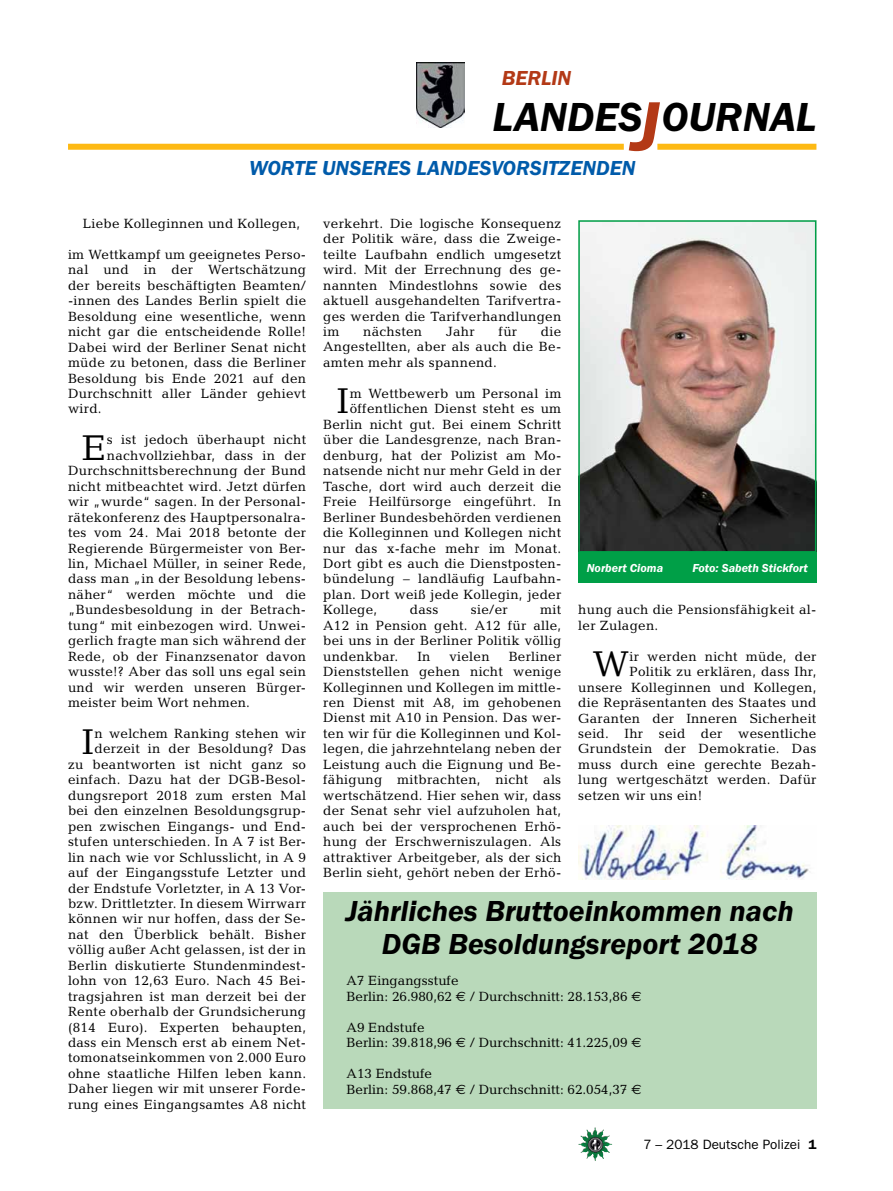
<style>
.page{position:relative;width:893px;height:1191px;background:#fff}
.page>*{position:absolute;margin:0;border:0;box-sizing:border-box;transform-origin:0 0}
.t1{font:italic 600 42px "Franklin Gothic Itc T";color:#000}
.t2{font:36.15px "Candida";color:#000}
.t3{font:italic 600 30px/33px "Franklin Gothic Itc T";color:#000;text-align:center}
.t4{font:italic 600 21px "Franklin Gothic Itc T";color:#005baa}
.t5{font:italic 600 21px "Franklin Gothic Itc T";color:#b33916}
.t6{font:13.5px/15.5px "Candida";letter-spacing:.02em;color:#000;text-align:justify}
.t7{font:13.5px/15.5px "Candida";color:#000}
.t8{font:13.5px "Franklin Gothic";color:#000}
.t9{font:italic 600 12px "Franklin Gothic Itc T";color:#fff}
.s1{font-size:72px;color:#b33916}
.s2{font-family:"Euro Sans"}
.s3{font-weight:600}
</style>
<div class="page">
<img style="left:578px;top:1127px;width:17px;height:25px">
<img style="left:417px;top:63px;width:48px;height:64px">
<div style="left:657px;top:144px;width:159px;height:6px;background:#fdb913"></div>
<div style="left:68px;top:144px;width:556px;height:6px;background:#fdb913"></div>
<img style="left:581px;top:223px;width:232px;height:326px">
<div style="left:578px;top:220px;width:238px;height:332px;border:2px solid #009f47"></div>
<div style="left:578px;top:552px;width:238px;height:31px;background:#009f47"></div>
<img style="left:578px;top:825px;width:232px;height:54px">
<div style="left:323px;top:892px;width:493px;height:217px;background:#b9d9ba"></div>
<h3 class="t5" style="left:502px;top:66px;width:71px">BERLIN</h3>
<h1 class="t1" style="left:492px;top:93px;width:325px">LANDES<span class="s1">J</span>OURNAL</h1>
<h3 class="t4" style="left:249px;top:156px;width:87px">wor te unseres</h3>
<h3 class="t4" style="left:416px;top:156px;width:14px">landes</h3>
<h3 class="t4" style="left:491px;top:156px;width:24px">vorsi</h3>
<h3 class="t4" style="left:548px;top:156px;width:37px">tzenden</h3>
<p class="t6" style="left:83px;top:216px;width:219px">Liebe Kolleginnen und Kollegen,</p>
<p class="t6" style="left:68px;top:247px;width:240px">im Wettkampf um geeignetes Perso&shy;nal und in der Wertschätzung der bereits beschäftigten Beamten/ -innen des Landes Berlin spielt die Besoldung eine wesentliche, wenn nicht gar die entscheidende Rolle!<br>Dabei wird der Berliner Senat nicht müde zu betonen, dass die Berliner Besoldung bis Ende 2021 auf den Durchschnitt aller Länder gehievt wird.</p>
<h2 class="t2" style="left:82px;top:427px;width:26px">E</h2>
<p class="t6" style="left:107px;top:432px;width:201px">s ist jedoch überhaupt nicht</p>
<p class="t6" style="left:107px;top:447px;width:201px">nachvollziehbar, dass in der</p>
<p class="t6" style="left:68px;top:463px;width:240px">Durchschnittsberechnung der Bund</p>
<p class="t6" style="left:68px;top:478px;width:240px">nicht mitbeachtet wird. Jetzt dürfen</p>
<p class="t6" style="left:68px;top:494px;width:240px">wir „wurde“ sagen. In der Personal-</p>
<p class="t6" style="left:68px;top:509px;width:240px">rätekonferenz des Hauptpersonalra-</p>
<p class="t6" style="left:68px;top:525px;width:240px">tes vom 24. Mai 2018 betonte der</p>
<p class="t6" style="left:68px;top:540px;width:240px">Regierende Bürgermeister von Ber-</p>
<p class="t6" style="left:68px;top:555px;width:240px">lin, Michael Müller, in seiner Rede,</p>
<p class="t6" style="left:68px;top:571px;width:240px">dass man „in der Besoldung lebens-</p>
<p class="t6" style="left:68px;top:586px;width:240px">näher“ werden möchte und die</p>
<p class="t6" style="left:68px;top:602px;width:240px">„Bundesbesoldung in der Betrach-</p>
<p class="t6" style="left:68px;top:617px;width:240px">tung“ mit einbezogen wird. Unwei-</p>
<p class="t6" style="left:68px;top:633px;width:240px">gerlich fragte man sich während der</p>
<p class="t6" style="left:68px;top:648px;width:240px">Rede, ob der Finanzsenator davon</p>
<p class="t6" style="left:68px;top:664px;width:240px">wusste!? Aber das soll uns egal sein</p>
<p class="t6" style="left:68px;top:679px;width:240px">und wir werden unseren Bürger-</p>
<p class="t6" style="left:68px;top:694px;width:183px">meister beim Wort nehmen.</p>
<h2 class="t2" style="left:82px;top:720px;width:14px">I</h2>
<p class="t6" style="left:68px;top:725px;width:240px;text-align:right">n welchem Ranking stehen wir derzeit in der Besoldung? Das<br>zu beantworten ist nicht ganz so einfach. Dazu hat der DGB-Besol&shy;dungsreport 2018 zum ersten Mal bei den einzelnen Besoldungsgrup&shy;pen zwischen Eingangs- und End&shy;stufen unterschieden. In A 7 ist Ber&shy;lin nach wie vor Schlusslicht, in A 9 auf der Eingangsstufe Letzter und der Endstufe Vorletzter, in A 13 Vor&shy;bzw. Drittletzter. In diesem Wirrwarr können wir nur hoffen, dass der Se&shy;nat den Überblick behält. Bisher völlig außer Acht gelassen, ist der in Berlin diskutierte Stundenmindest&shy;lohn von 12,63 Euro. Nach 45 Bei&shy;tragsjahren ist man derzeit bei der Rente oberhalb der Grundsicherung (814 Euro). Experten behaupten, dass ein Mensch erst ab einem Net&shy;tomonatseinkommen von 2.000 Euro ohne staatliche Hilfen leben kann.<br>Daher liegen wir mit unserer Forde&shy;rung eines Eingangsamtes A8 nicht</p>
<p class="t6" style="left:323px;top:216px;width:240px">verkehrt. Die logische Konsequenz der Politik wäre, dass die Zweige&shy;teilte Laufbahn endlich umgesetzt wird. Mit der Errechnung des ge&shy;nannten Mindestlohns sowie des aktuell ausgehandelten Tarifvertra&shy;ges werden die Tarifverhandlungen im</p>
<p class="t6" style="left:323px;top:324px;width:240px;text-indent:218px">die Angestellten, aber als auch die Be&shy;amten mehr als spannend.</p>
<h2 class="t2" style="left:337px;top:380px;width:14px">I</h2>
<p class="t6" style="left:350px;top:386px;width:213px">m Wettbewerb um Personal im</p>
<p class="t6" style="left:363px;top:324px;width:60px">nächsten</p>
<p class="t6" style="left:446px;top:324px;width:30px">Jahr</p>
<p class="t6" style="left:499px;top:324px;width:20px">für</p>
<p class="t6" style="left:350px;top:401px;width:213px">öffentlichen Dienst steht es um</p>
<p class="t6" style="left:323px;top:416px;width:240px">Berlin nicht gut. Bei einem Schritt</p>
<p class="t6" style="left:323px;top:432px;width:240px">über die Landesgrenze, nach Bran-</p>
<p class="t6" style="left:323px;top:447px;width:240px">denburg, hat der Polizist am Mo-</p>
<p class="t6" style="left:323px;top:463px;width:240px">natsende nicht nur mehr Geld in der</p>
<p class="t6" style="left:323px;top:478px;width:240px">Tasche, dort wird auch derzeit die</p>
<p class="t6" style="left:323px;top:494px;width:240px">Freie Heilfürsorge eingeführt. In</p>
<p class="t6" style="left:323px;top:509px;width:240px">Berliner Bundesbehörden verdienen</p>
<p class="t6" style="left:323px;top:525px;width:240px">die Kolleginnen und Kollegen nicht</p>
<p class="t6" style="left:323px;top:540px;width:240px">nur das x-fache mehr im Monat.</p>
<p class="t6" style="left:323px;top:555px;width:240px">Dort gibt es auch die Dienstposten-</p>
<p class="t6" style="left:323px;top:571px;width:240px">bündelung – landläufig Laufbahn-</p>
<p class="t6" style="left:323px;top:586px;width:240px">plan. Dort weiß jede Kollegin, jeder</p>
<p class="t6" style="left:323px;top:602px;width:56px">Kollege,</p>
<p class="t6" style="left:410px;top:602px;width:30px">dass</p>
<p class="t6" style="left:471px;top:602px;width:38px">sie/er</p>
<p class="t6" style="left:323px;top:602px;width:240px;text-indent:217px">mit A12 in Pension geht. A12 für alle, bei uns in der Berliner Politik völlig undenkbar.</p>
<p class="t6" style="left:323px;top:648px;width:240px;text-indent:185px">Berliner Dienststellen gehen nicht wenige Kolleginnen und Kollegen im mittle&shy;ren Dienst mit A8, im gehobenen Dienst mit A10 in Pension. Das wer&shy;ten wir für die Kolleginnen und Kol&shy;legen, die jahrzehntelang neben der Leistung auch die Eignung und Be&shy;fähigung mitbrachten, nicht als wertschätzend. Hier sehen wir, dass der Senat sehr viel aufzuholen hat, auch bei der versprochenen Erhö&shy;hung der Erschwerniszulagen. Als attraktiver Arbeitgeber, als der sich Berlin sieht, gehört neben der Erhö-</p>
<p class="t6" style="left:417px;top:648px;width:15px">In</p>
<p class="t6" style="left:449px;top:648px;width:42px">vielen</p>
<p class="t9" style="left:587px;top:560px;width:78px">Norbert Cioma</p>
<p class="t9" style="left:692px;top:560px;width:117px">Foto: Sabeth Stickfort</p>
<p class="t6" style="left:578px;top:602px;width:240px">hung auch die Pensionsfähigkeit al&shy;ler Zulagen.</p>
<h2 class="t2" style="left:593px;top:643px;width:38px">W</h2>
<p class="t6" style="left:630px;top:648px;width:188px">ir werden nicht müde, der</p>
<p class="t6" style="left:630px;top:664px;width:188px">Politik zu erklären, dass Ihr,</p>
<p class="t6" style="left:578px;top:679px;width:240px">unsere Kolleginnen und Kollegen,</p>
<p class="t6" style="left:578px;top:695px;width:240px">die Repräsentanten des Staates und</p>
<p class="t6" style="left:578px;top:710px;width:240px">Garanten der Inneren Sicherheit</p>
<p class="t6" style="left:578px;top:725px;width:240px">seid. Ihr seid der wesentliche</p>
<p class="t6" style="left:578px;top:741px;width:240px">Grundstein der Demokratie. Das</p>
<p class="t6" style="left:578px;top:756px;width:240px">muss durch eine gerechte Bezah-</p>
<p class="t6" style="left:578px;top:772px;width:240px">lung wertgeschätzt werden. Dafür</p>
<p class="t6" style="left:578px;top:787px;width:125px">setzen wir uns ein!</p>
<h3 class="t3" style="left:346px;top:894px;width:449px">Jährliches Bruttoeinkommen nach<br>DGB Besoldungsreport 2018</h3>
<p class="t7" style="left:347px;top:973px;width:296px">A7 Eingangsstufe<br>Berlin: 26.980,62 <span class="s2">€</span> / Durchschnitt: 28.153,86 <span class="s2">€</span></p>
<p class="t7" style="left:347px;top:1019px;width:296px">A9 Endstufe<br>Berlin: 39.818,96 <span class="s2">€</span> / Durchschnitt: 41.225,09 <span class="s2">€</span></p>
<p class="t7" style="left:347px;top:1065px;width:296px">A13 Endstufe<br>Berlin: 59.868,47 <span class="s2">€</span> / Durchschnitt: 62.054,37 <span class="s2">€</span></p>
<p class="t8" style="left:643px;top:1136px;width:175px">7 – 2018 Deutsche Polizei <span class="s3">1</span></p>
</div>
